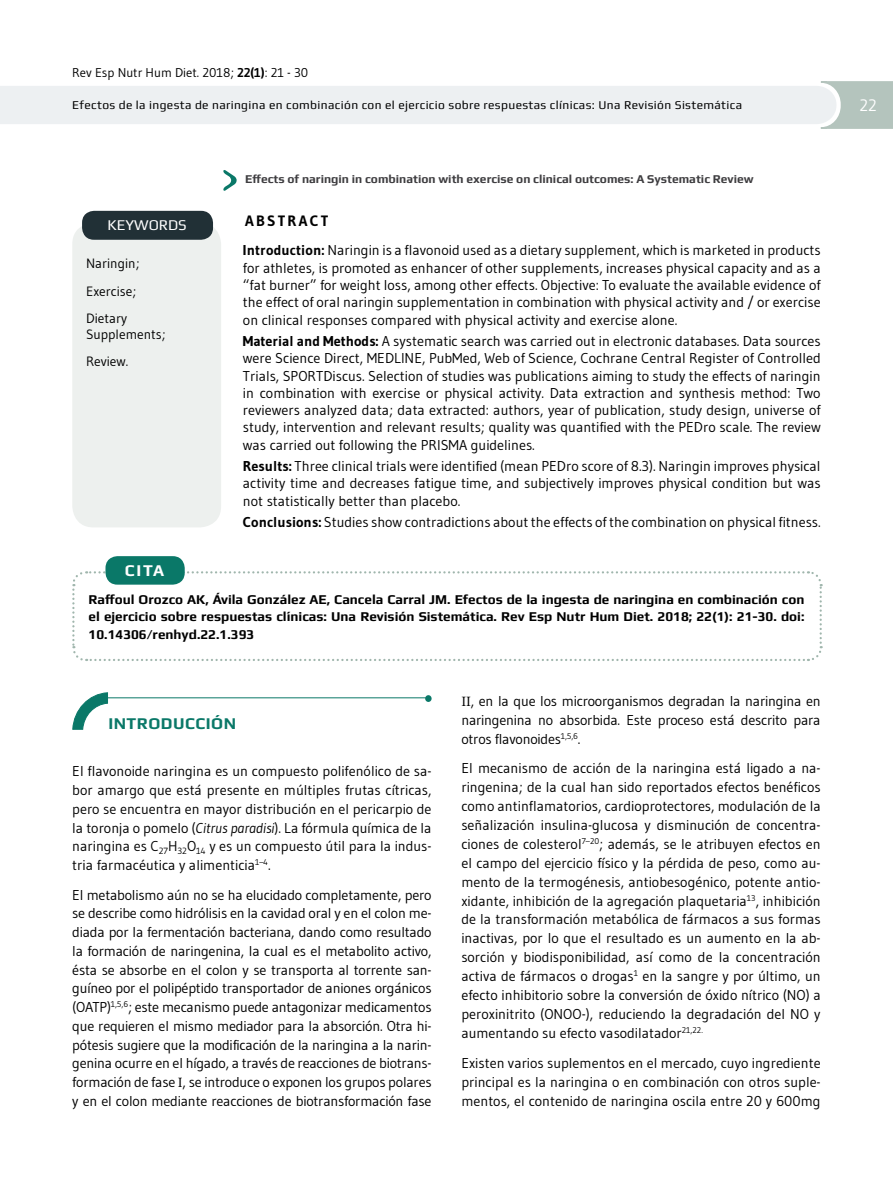
<style>
.page{position:relative;width:893px;height:1191px;background:#fff}
.page>*{position:absolute;margin:0;border:0;box-sizing:border-box;transform-origin:0 0}
.t1{font:700 16.5px "Play";letter-spacing:.03em;color:#0a7868}
.t2{font:700 16.5px "Play";color:#fff}
.t3{font:16.5px "Gudea";color:#fff}
.t4{font:15px "Play";color:#fff}
.t5{font:700 15px "Gudea";letter-spacing:.15em;color:#000}
.t6{font:14.25px/18.8px "Gudea";color:#000;text-align:justify}
.t7{font:700 13.5px/17.2px "Play";color:#000;text-align:justify}
.t8{font:13.5px/27.2px "Gudea";color:#000}
.t9{font:12.75px "Gudea";color:#000}
.t10{font:12px "Play";letter-spacing:.03em;color:#000}
.t11{font:700 12px "Play";color:#3e3d40}
.s1{font-weight:700}
.s2{font-style:italic}
.s3{font-family:"Minion Pro"}
</style>
<div class="page">
<div style="left:72px;top:223px;width:149px;height:304px;background:#edf0ee;border-radius:21px"></div>
<div style="left:82px;top:211px;width:131px;height:29px;background:#213036;border-radius:12px"></div>
<svg style="left:223px;top:170px;width:14px;height:21px"></svg>
<svg style="left:0;top:81px;width:893px;height:48px"></svg>
<svg style="left:72px;top:571px;width:751px;height:90px"></svg>
<div style="left:105px;top:556px;width:80px;height:28px;background:#0a7868;border-radius:12px"></div>
<hr style="left:101px;top:697px;width:325px;height:1px;background:#0a7868">
<div style="left:425px;top:695px;width:7px;height:7px;background:#0a7868;border-radius:50%"></div>
<svg style="left:72px;top:692px;width:37px;height:38px"></svg>
<p class="t9" style="left:72px;top:65px;width:237px">Rev Esp Nutr Hum Diet. 2018; <span class="s1">22(1)</span>: 21 - 30</p>
<p class="t10" style="left:72px;top:98px;width:671px">Efectos de la ingesta de naringina en combinación con el ejercicio sobre respuestas clínicas: Una Revisión Sistemática</p>
<p class="t3" style="left:860px;top:95px;width:19px">22</p>
<p class="t4" style="left:108px;top:216px;width:81px">KEYWORDS</p>
<p class="t8" style="left:86px;top:250px;width:55px">Naringin;<br>Exercise;<br>Dietary</p>
<p class="t8" style="left:86px;top:321px;width:81px">Supplements;<br>Review.</p>
<p class="t11" style="left:245px;top:172px;width:510px">Effects of naringin in combination with exercise on clinical outcomes: A Systematic Review</p>
<p class="t5" style="left:245px;top:211px;width:85px">ABSTRACT</p>
<p class="t6" style="left:243px;top:242px;width:579px;line-height:17.2px"><span class="s1">Introduction:</span> Naringin is a flavonoid used as a dietary supplement, which is marketed in products for athletes, is promoted as enhancer of other supplements, increases physical capacity and as a “fat burner” for weight loss, among other effects. Objective: To evaluate the available evidence of the effect of oral naringin supplementation in combination with physical activity and / or exercise on clinical responses compared with physical activity and exercise alone.</p>
<p class="t6" style="left:243px;top:332px;width:579px;line-height:17.2px"><span class="s1">Material and Methods:</span> A systematic search was carried out in electronic databases. Data sources were Science Direct, MEDLINE, PubMed, Web of Science, Cochrane Central Register of Controlled Trials, SPORTDiscus. Selection of studies was publications aiming to study the effects of naringin in combination with exercise or physical activity. Data extraction and synthesis method: Two reviewers analyzed data; data extracted: authors, year of publication, study design, universe of study, intervention and relevant results; quality was quantified with the PEDro scale. The review was carried out following the PRISMA guidelines.</p>
<p class="t6" style="left:243px;top:457px;width:579px;line-height:17.2px"><span class="s1">Results:</span> Three clinical trials were identified (mean PEDro score of 8.3). Naringin improves physical activity time and decreases fatigue time, and subjectively improves physical condition but was not statistically better than placebo.</p>
<p class="t6" style="left:243px;top:512px;width:579px"><span class="s1">Conclusions:</span> Studies show contradictions about the effects of the combination on physical fitness.</p>
<p class="t2" style="left:125px;top:561px;width:41px">CITA</p>
<p class="t7" style="left:89px;top:590px;width:717px">Raffoul Orozco AK, Ávila González AE, Cancela Carral JM. Efectos de la ingesta de naringina en combinación con el ejercicio sobre respuestas clínicas: Una Revisión Sistemática. Rev Esp Nutr Hum Diet. 2018; 22(1): 21-30. doi:<br>10.14306/renhyd.22.1.393</p>
<p class="t1" style="left:108px;top:713px;width:129px">INTRODUCCIÓN</p>
<p class="t6" style="left:72px;top:761px;width:361px">El flavonoide naringina es un compuesto polifenólico de sa&shy;bor amargo que está presente en múltiples frutas cítricas, pero se encuentra en mayor distribución en el pericarpio de la toronja o pomelo (<span class="s2">Citrus paradisi</span>). La fórmula química de la naringina es C<sub>27</sub>H<sub>32</sub>O<sub>14</sub> y es un compuesto útil para la indus&shy;tria farmacéutica y alimenticia<sup>1–4</sup>.</p>
<p class="t6" style="left:72px;top:885px;width:361px">El metabolismo aún no se ha elucidado completamente, pero se describe como hidrólisis en la cavidad oral y en el colon me&shy;diada por la fermentación bacteriana, dando como resultado la formación de naringenina, la cual es el metabolito activo, ésta se absorbe en el colon y se transporta al torrente san&shy;guíneo por el polipéptido transportador de aniones orgánicos (OATP)<sup>1,5,6</sup>; este mecanismo puede antagonizar medicamentos que requieren el mismo mediador para la absorción. Otra hi&shy;pótesis sugiere que la modificación de la naringina a la narin&shy;genina ocurre en el hígado, a través de reacciones de biotrans&shy;formación de fase <span class="s3">I</span>, se introduce o exponen los grupos polares y en el colon mediante reacciones de biotransformación fase</p>
<p class="t6" style="left:461px;top:691px;width:361px"><span class="s3">II</span>, en la que los microorganismos degradan la naringina en naringenina no absorbida. Este proceso está descrito para otros flavonoides<sup>1,5,6</sup>.</p>
<p class="t6" style="left:461px;top:758px;width:361px">El mecanismo de acción de la naringina está ligado a na&shy;ringenina; de la cual han sido reportados efectos benéficos como antinflamatorios, cardioprotectores, modulación de la señalización insulina-glucosa y disminución de concentra&shy;ciones de colesterol<sup>7–20</sup>; además, se le atribuyen efectos en el campo del ejercicio físico y la pérdida de peso, como au&shy;mento de la termogénesis, antiobesogénico, potente antio&shy;xidante, inhibición de la agregación plaquetaria<sup>13</sup>, inhibición de la transformación metabólica de fármacos a sus formas inactivas, por lo que el resultado es un aumento en la ab&shy;sorción y biodisponibilidad, así como de la concentración activa de fármacos o drogas<sup>1</sup> en la sangre y por último, un efecto inhibitorio sobre la conversión de óxido nítrico (NO) a peroxinitrito (ONOO-), reduciendo la degradación del NO y aumentando su efecto vasodilatador<sup>21,22.</sup></p>
<p class="t6" style="left:461px;top:1052px;width:361px;line-height:19.2px">Existen varios suplementos en el mercado, cuyo ingrediente principal es la naringina o en combinación con otros suple&shy;mentos, el contenido de naringina oscila entre 20 y 600mg</p>
</div>
